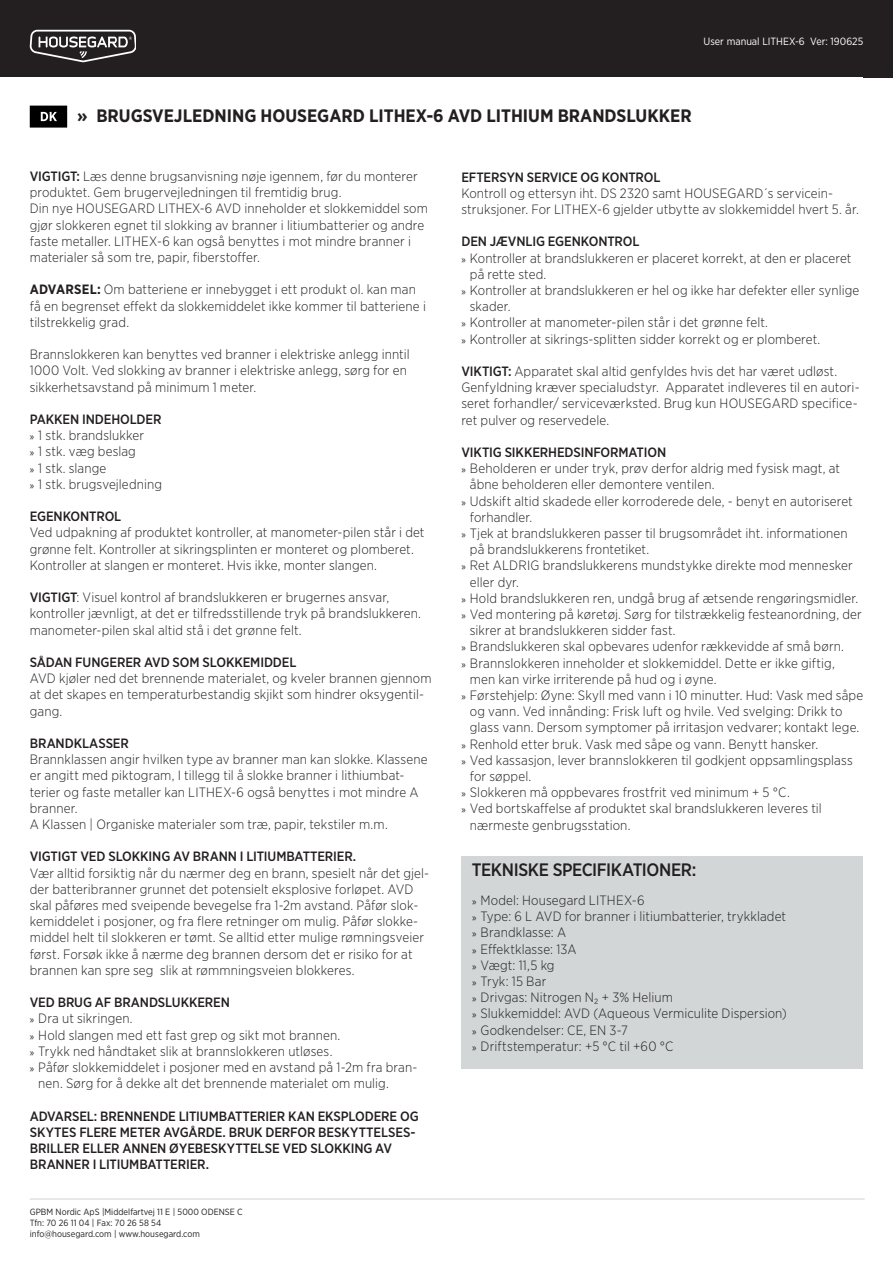
<style>
.page{position:relative;width:893px;height:1263px;background:#fff}
.page>*{position:absolute;margin:0;border:0;box-sizing:border-box;transform-origin:0 0}
.t1{font:700 18px "Gotham Narrow";color:#231f20}
.t2{font:500 18px "Gotham Narrow";letter-spacing:-.025em;color:#231f20}
.t3{font:300 13.5px/16.2px "Gotham Narrow";letter-spacing:.01em;color:#231f20}
.t4{font:500 13.5px/16.2px "Gotham Narrow";letter-spacing:-.01em;color:#231f20}
.t5{font:10.5px "Gotham Narrow";color:#fff}
.t6{font:9px/10.8px "Gotham Narrow";color:#231f20}
.s1{font-weight:500}
.s2{font-weight:700}
.s3{font-family:"Myriad Pro";font-weight:400;font-size:10.5px}
</style>
<div class="page">
<div style="left:461px;top:856px;width:402px;height:212px;background:#d2d6d6"></div>
<hr style="left:30px;top:1199px;width:835px;height:1px;background:#d1d1d1">
<div style="left:0;top:0;width:893px;height:77px;background:#231f20"></div>
<svg style="left:30px;top:106px;width:37px;height:22px"></svg>
<svg style="left:30px;top:30px;width:106px;height:32px"></svg>
<p class="t5" style="left:703px;top:34px;width:161px">User manual LITHEX-6 Ver: 190625</p>
<h1 class="t1" style="left:77px;top:104px;width:616px">» BRUGSVEJLEDNING HOUSEGARD LITHEX-6 AVD LITHIUM BRANDSLUKKER</h1>
<p class="t3" style="left:30px;top:168px;width:400px"><span class="s1">VIGTIGT:</span> Læs denne brugsanvisning nøje igennem, før du monterer produktet. Gem brugervejledningen til fremtidig brug.<br>Din nye HOUSEGARD LITHEX-6 AVD inneholder et slokkemiddel som gjør slokkeren egnet til slokking av branner i litiumbatterier og andre faste metaller. LITHEX-6 kan også benyttes i mot mindre branner i materialer så som tre, papir, fiberstoffer.</p>
<p class="t3" style="left:30px;top:281px;width:398px"><span class="s2">ADVARSEL:</span> Om batteriene er innebygget i ett produkt ol. kan man få en begrenset effekt da slokkemiddelet ikke kommer til batteriene i tilstrekkelig grad.</p>
<p class="t3" style="left:30px;top:346px;width:381px">Brannslokkeren kan benyttes ved branner i elektriske anlegg inntil<br>1000 Volt. Ved slokking av branner i elektriske anlegg, sørg for en sikkerhetsavstand på minimum 1 meter.</p>
<p class="t3" style="left:30px;top:411px;width:134px"><span class="s1">PAKKEN INDEHOLDER </span><span class="s3">»</span> 1 stk. brandslukker<br><span class="s3">»</span> 1 stk. væg beslag<br><span class="s3">»</span> 1 stk. slange<br><span class="s3">»</span> 1 stk. brugsvejledning</p>
<p class="t4" style="left:30px;top:508px;width:93px">EGENKONTROL</p>
<p class="t3" style="left:30px;top:524px;width:396px">Ved udpakning af produktet kontroller, at manometer-pilen står i det grønne felt. Kontroller at sikringsplinten er monteret og plomberet.<br>Kontroller at slangen er monteret. Hvis ikke, monter slangen.</p>
<p class="t3" style="left:30px;top:589px;width:393px"><span class="s1">VIGTIGT</span>: Visuel kontrol af brandslukkeren er brugernes ansvar, kontroller jævnligt, at det er tilfredsstillende tryk på brandslukkeren. manometer-pilen skal altid stå i det grønne felt.</p>
<p class="t4" style="left:30px;top:654px;width:268px">SÅDAN FUNGERER AVD SOM SLOKKEMIDDEL</p>
<p class="t3" style="left:30px;top:670px;width:403px">AVD kjøler ned det brennende materialet, og kveler brannen gjennom at det skapes en temperaturbestandig skjikt som hindrer oksygentil&shy;gang.</p>
<p class="t4" style="left:30px;top:735px;width:101px">BRANDKLASSER</p>
<p class="t3" style="left:30px;top:751px;width:399px">Brannklassen angir hvilken type av branner man kan slokke. Klassene er angitt med piktogram, I tillegg til å slokke branner i lithiumbat&shy;terier og faste metaller kan LITHEX-6 også benyttes i mot mindre A branner.<br>A Klassen | Organiske materialer som træ, papir, tekstiler m.m.</p>
<p class="t4" style="left:30px;top:848px;width:328px">VIGTIGT VED SLOKKING AV BRANN I LITIUMBATTERIER.</p>
<p class="t3" style="left:30px;top:864px;width:401px">Vær alltid forsiktig når du nærmer deg en brann, spesielt når det gjel&shy;der batteribranner grunnet det potensielt eksplosive forløpet. AVD skal påføres med sveipende bevegelse fra 1-2m avstand. Påfør slok&shy;kemiddelet i posjoner, og fra flere retninger om mulig. Påfør slokke&shy;middel helt til slokkeren er tømt. Se alltid etter mulige rømningsveier først. Forsøk ikke å nærme deg brannen dersom det er risiko for at brannen kan spre seg slik at rømmningsveien blokkeres.</p>
<p class="t4" style="left:30px;top:994px;width:202px">VED BRUG AF BRANDSLUKKEREN</p>
<p class="t3" style="left:30px;top:1010px;width:104px"><span class="s3">»</span> Dra ut sikringen.</p>
<p class="t3" style="left:30px;top:1026px;width:312px"><span class="s3">»</span> Hold slangen med ett fast grep og sikt mot brannen.</p>
<p class="t3" style="left:30px;top:1043px;width:304px"><span class="s3">»</span> Trykk ned håndtaket slik at brannslokkeren utløses.</p>
<p class="t3" style="left:30px;top:1059px;width:389px"><span class="s3">»</span> Påfør slokkemiddelet i posjoner med en avstand på 1-2m fra bran-</p>
<p class="t3" style="left:38px;top:1075px;width:352px">nen. Sørg for å dekke alt det brennende materialet om mulig.</p>
<p class="t4" style="left:30px;top:1107px;width:390px">ADVARSEL: BRENNENDE LITIUMBATTERIER KAN EKSPLODERE OG SKYTES FLERE METER AVGÅRDE. BRUK DERFOR BESKYTTELSES-BRILLER ELLER ANNEN ØYEBESKYTTELSE VED SLOKKING AV BRANNER I LITIUMBATTERIER.</p>
<p class="t6" style="left:30px;top:1206px;width:215px">GPBM Nordic ApS |Middelfartvej 11 E | 5000 ODENSE C<br>Tfn: 70 26 11 04 | Fax: 70 26 58 54 info@housegard.com | www.housegard.com</p>
<p class="t4" style="left:461px;top:169px;width:201px">EFTERSYN SERVICE OG KONTROL</p>
<p class="t3" style="left:461px;top:185px;width:399px">Kontroll og ettersyn iht. DS 2320 samt HOUSEGARD´s servicein&shy;struksjoner. For LITHEX-6 gjelder utbytte av slokkemiddel hvert 5. år.</p>
<p class="t4" style="left:461px;top:233px;width:180px">DEN JÆVNLIG EGENKONTROL</p>
<p class="t3" style="left:461px;top:249px;width:392px"><span class="s3">»</span> Kontroller at brandslukkeren er placeret korrekt, at den er placeret</p>
<p class="t3" style="left:470px;top:266px;width:78px">på rette sted.</p>
<p class="t3" style="left:461px;top:282px;width:399px"><span class="s3">»</span> Kontroller at brandslukkeren er hel og ikke har defekter eller synlige</p>
<p class="t3" style="left:470px;top:298px;width:42px">skader.</p>
<p class="t3" style="left:461px;top:314px;width:308px"><span class="s3">»</span> Kontroller at manometer-pilen står i det grønne felt.</p>
<p class="t3" style="left:461px;top:330px;width:360px"><span class="s3">»</span> Kontroller at sikrings-splitten sidder korrekt og er plomberet.</p>
<p class="t3" style="left:461px;top:363px;width:400px"><span class="s1">VIKTIGT:</span> Apparatet skal altid genfyldes hvis det har været udløst.<br>Genfyldning kræver specialudstyr. Apparatet indleveres til en autori&shy;seret forhandler/ serviceværksted. Brug kun HOUSEGARD specifice&shy;ret pulver og reservedele.</p>
<p class="t4" style="left:461px;top:444px;width:206px">VIKTIG SIKKERHEDSINFORMATION</p>
<p class="t3" style="left:461px;top:460px;width:380px"><span class="s3">»</span> Beholderen er under tryk, prøv derfor aldrig med fysisk magt, at</p>
<p class="t3" style="left:470px;top:476px;width:246px">åbne beholderen eller demontere ventilen.</p>
<p class="t3" style="left:461px;top:492px;width:393px"><span class="s3">»</span> Udskift altid skadede eller korroderede dele, - benyt en autoriseret</p>
<p class="t3" style="left:470px;top:509px;width:64px">forhandler.</p>
<p class="t3" style="left:461px;top:525px;width:388px"><span class="s3">»</span> Tjek at brandslukkeren passer til brugsområdet iht. informationen</p>
<p class="t3" style="left:470px;top:541px;width:181px">på brandslukkerens frontetiket.</p>
<p class="t3" style="left:461px;top:557px;width:393px"><span class="s3">»</span> Ret ALDRIG brandslukkerens mundstykke direkte mod mennesker</p>
<p class="t3" style="left:470px;top:573px;width:51px">eller dyr.</p>
<p class="t3" style="left:461px;top:590px;width:398px"><span class="s3">»</span> Hold brandslukkeren ren, undgå brug af ætsende rengøringsmidler.</p>
<p class="t3" style="left:461px;top:606px;width:402px"><span class="s3">»</span> Ved montering på køretøj. Sørg for tilstrækkelig festeanordning, der</p>
<p class="t3" style="left:470px;top:622px;width:207px">sikrer at brandslukkeren sidder fast.</p>
<p class="t3" style="left:461px;top:638px;width:384px"><span class="s3">»</span> Brandslukkeren skal opbevares udenfor rækkevidde af små børn.</p>
<p class="t3" style="left:461px;top:654px;width:375px"><span class="s3">»</span> Brannslokkeren inneholder et slokkemiddel. Dette er ikke giftig,</p>
<p class="t3" style="left:470px;top:671px;width:248px">men kan virke irriterende på hud og i øyne.</p>
<p class="t3" style="left:461px;top:687px;width:403px"><span class="s3">»</span> Førstehjelp: Øyne: Skyll med vann i 10 minutter. Hud: Vask med såpe</p>
<p class="t3" style="left:470px;top:703px;width:374px">og vann. Ved innånding: Frisk luft og hvile. Ved svelging: Drikk to</p>
<p class="t3" style="left:470px;top:719px;width:391px">glass vann. Dersom symptomer på irritasjon vedvarer; kontakt lege.</p>
<p class="t3" style="left:461px;top:735px;width:358px"><span class="s3">»</span> Renhold etter bruk. Vask med såpe og vann. Benytt hansker.</p>
<p class="t3" style="left:461px;top:752px;width:393px"><span class="s3">»</span> Ved kassasjon, lever brannslokkeren til godkjent oppsamlingsplass</p>
<p class="t3" style="left:470px;top:768px;width:63px">for søppel.</p>
<p class="t3" style="left:461px;top:784px;width:330px"><span class="s3">»</span> Slokkeren må oppbevares frostfrit ved minimum + 5 °C.</p>
<p class="t3" style="left:461px;top:800px;width:362px"><span class="s3">»</span> Ved bortskaffelse af produktet skal brandslukkeren leveres til</p>
<p class="t3" style="left:470px;top:816px;width:162px">nærmeste genbrugsstation.</p>
<h1 class="t2" style="left:472px;top:858px;width:226px">TEKNISKE SPECIFIKATIONER:</h1>
<p class="t3" style="left:472px;top:892px;width:316px"><span class="s3">»</span> Model: Housegard LITHEX-6<br><span class="s3">»</span> Type: 6 L AVD for branner i litiumbatterier, trykkladet <span class="s3">»</span> Brandklasse: A<br><span class="s3">»</span> Effektklasse: 13A<br><span class="s3">»</span> Vægt: 11,5 kg<br><span class="s3">»</span> Tryk: 15 Bar<br><span class="s3">»</span> Drivgas: Nitrogen N₂ + 3% Helium<br><span class="s3">»</span> Slukkemiddel: AVD (Aqueous Vermiculite Dispersion) <span class="s3">»</span> Godkendelser: CE, EN 3-7<br><span class="s3">»</span> Driftstemperatur: +5 °C til +60 °C</p>
</div>
